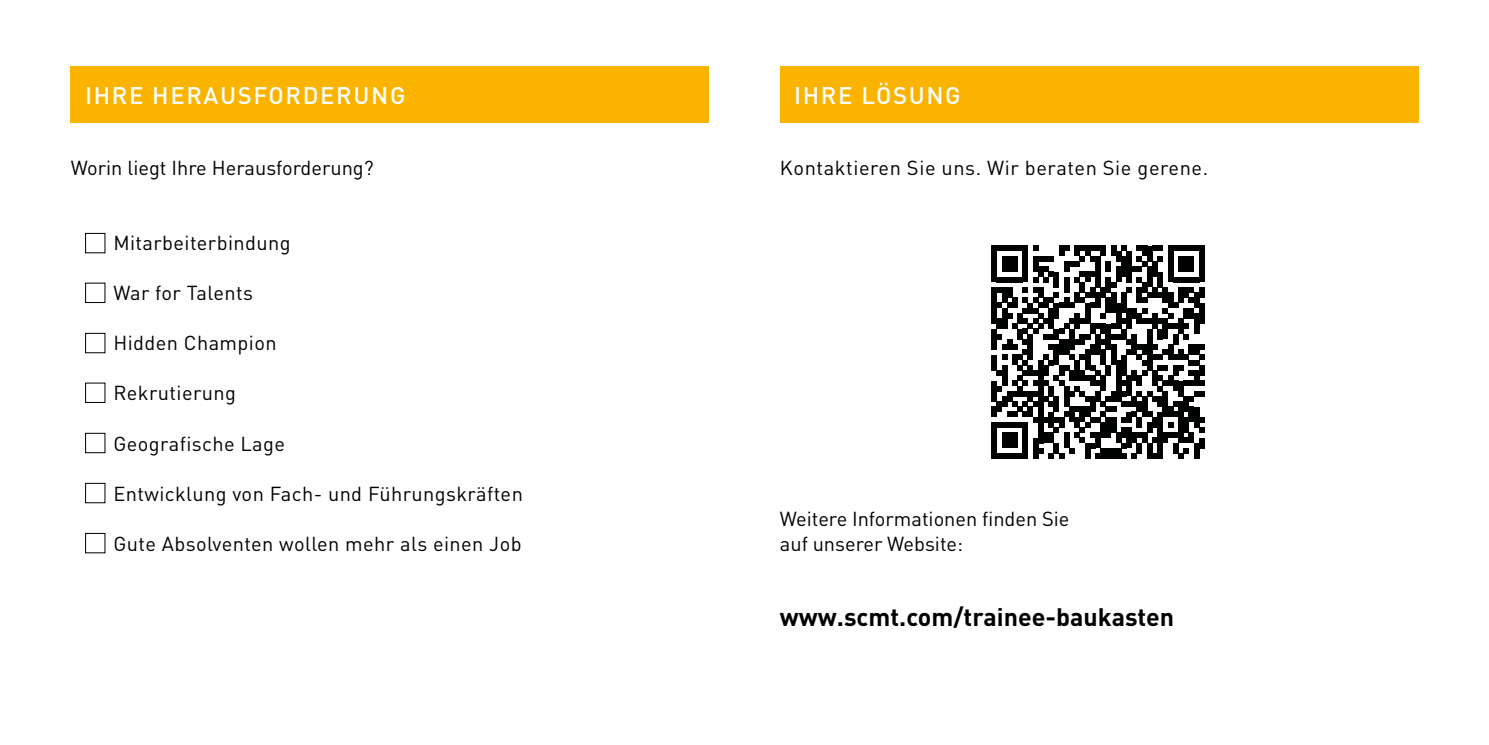
<style>
.page{position:relative;width:1489px;height:745px;background:#fff}
.page>*{position:absolute;margin:0;border:0;box-sizing:border-box;transform-origin:0 0}
.t1{font:700 25px "DINOT";color:#000}
.t2{font:500 23.75px "DINOT";letter-spacing:.07em;color:#fff}
.t3{font:20px "DINOT";letter-spacing:.02em;color:#000}
.t4{font:20px/25px "DINOT";color:#000}
</style>
<div class="page">
<div style="left:71px;top:66px;width:638px;height:57px;background:#fab400"></div>
<div style="left:780px;top:66px;width:637px;height:57px;background:#fab400"></div>
<div style="left:991px;top:245px;width:5px;height:37px;background:#010202"></div>
<div style="left:991px;top:287px;width:5px;height:36px;background:#010202"></div>
<div style="left:991px;top:328px;width:5px;height:21px;background:#010202"></div>
<div style="left:991px;top:354px;width:5px;height:16px;background:#010202"></div>
<div style="left:991px;top:380px;width:5px;height:21px;background:#010202"></div>
<div style="left:991px;top:406px;width:5px;height:11px;background:#010202"></div>
<div style="left:991px;top:422px;width:5px;height:36px;background:#010202"></div>
<svg style="left:996px;top:245px;width:208px;height:213px"></svg>
<div style="left:1198px;top:437px;width:6px;height:11px;background:#010202"></div>
<div style="left:85px;top:233px;width:20px;height:20px;border:1px solid #000"></div>
<div style="left:85px;top:282px;width:20px;height:21px;border:1px solid #000"></div>
<div style="left:85px;top:332px;width:20px;height:21px;border:1px solid #000"></div>
<div style="left:85px;top:432px;width:20px;height:21px;border:1px solid #000"></div>
<div style="left:85px;top:482px;width:20px;height:21px;border:1px solid #000"></div>
<div style="left:85px;top:532px;width:20px;height:21px;border:1px solid #000"></div>
<p class="t2" style="left:85px;top:79px;width:322px">IHRE HERAUSFORDERUNG</p>
<p class="t2" style="left:794px;top:79px;width:168px">IHRE LÖSUNG</p>
<p class="t4" style="left:71px;top:154px;width:304px">Worin liegt Ihre Herausforderung?</p>
<p class="t3" style="left:113px;top:229px;width:179px">Mitarbeiterbindung</p>
<p class="t3" style="left:113px;top:279px;width:141px">War for Talents</p>
<p class="t3" style="left:113px;top:329px;width:165px">Hidden Champion</p>
<p class="t3" style="left:113px;top:379px;width:124px">Rekrutierung</p>
<p class="t3" style="left:113px;top:429px;width:173px">Geografische Lage</p>
<p class="t3" style="left:113px;top:479px;width:411px">Entwicklung von Fach- und Führungskräften</p>
<p class="t3" style="left:113px;top:529px;width:409px">Gute Absolventen wollen mehr als einen Job</p>
<p class="t3" style="left:780px;top:154px;width:430px">Kontaktieren Sie uns. Wir beraten Sie gerene.</p>
<p class="t4" style="left:780px;top:504px;width:291px">Weitere Informationen finden Sie auf unserer Website:</p>
<p class="t1" style="left:780px;top:599px;width:396px">www.scmt.com/trainee-baukasten</p>
</div>
